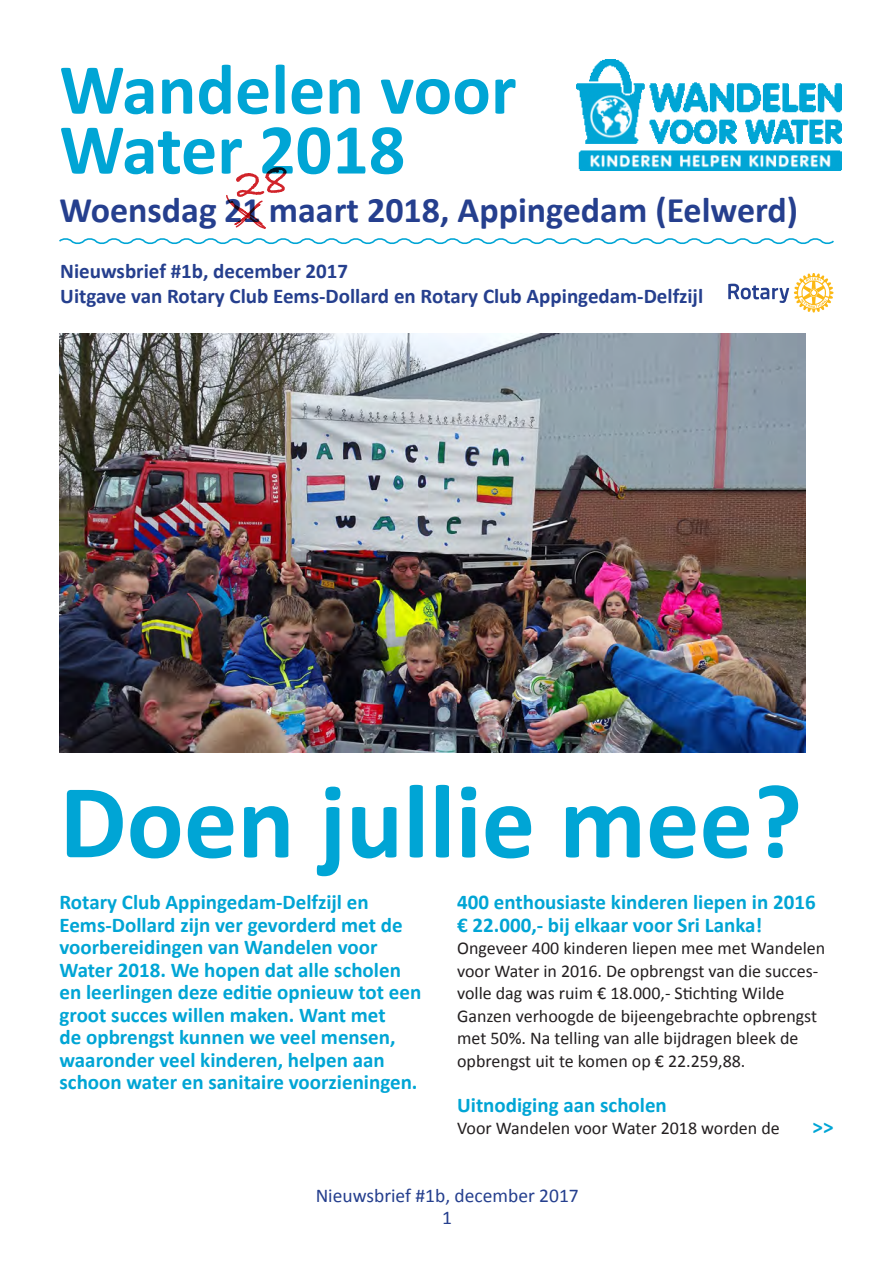
<style>
.page{position:relative;width:893px;height:1263px;background:#fff}
.page>*{position:absolute;margin:0;border:0;box-sizing:border-box;transform-origin:0 0}
.TK{font:700 106.5px "Calibri";color:#00a5d5}
.TK-2{font:700 72px "Calibri";color:#00a5d5}
.TK-3{font:700 36px "Calibri";color:#253f8e}
.TK-4{font:700 21px/22.5px "Calibri";color:#00a5d5}
.TK-5{font:700 21px/25.5px "Calibri";color:#253f8e}
.TK-6{font:19.5px "Calibri";color:#253f8e}
.PLAT{font:18px/22.5px "Calibri";color:#231f20}
</style>
<div class="page">
<img style="left:60px;top:333px;width:745px;height:420px">
<svg style="left:59px;top:238px;width:775px;height:7px"></svg>
<svg style="left:728px;top:273px;width:105px;height:39px"></svg>
<img style="left:576px;top:60px;width:266px;height:111px">
<svg style="left:226px;top:167px;width:61px;height:62px"></svg>
<p class="TK-2" style="left:60px;top:44px;width:458px">Wandelen voor</p>
<p class="TK-2" style="left:60px;top:104px;width:347px">Water 2018</p>
<p class="TK-3" style="left:60px;top:187px;width:740px">Woensdag 21 maart 2018, Appingedam (Eelwerd)</p>
<p class="TK-5" style="left:60px;top:258px;width:644px">Nieuwsbrief #1b, december 2017<br>Uitgave van Rotary Club Eems-Dollard en Rotary Club Appingedam-Delfzijl</p>
<p class="TK" style="left:60px;top:754px;width:744px">Doen jullie mee?</p>
<p class="TK-4" style="left:60px;top:891px;width:363px">Rotary Club Appingedam-Delfzijl en Eems-Dollard zijn ver gevorderd met de voorbereidingen van Wandelen voor Water 2018. We hopen dat alle scholen en leerlingen deze editie opnieuw tot een groot succes willen maken. Want met<br>de opbrengst kunnen we veel mensen, waaronder veel kinderen, helpen aan schoon water en sanitaire voorzieningen.</p>
<p class="TK-4" style="left:457px;top:891px;width:360px">400 enthousiaste kinderen liepen in 2016 € 22.000,- bij elkaar voor Sri Lanka!</p>
<p class="PLAT" style="left:457px;top:937px;width:370px">Ongeveer 400 kinderen liepen mee met Wandelen voor Water in 2016. De opbrengst van die succes&shy;volle dag was ruim € 18.000,- Stichting Wilde Ganzen verhoogde de bijeengebrachte opbrengst met 50%. Na telling van alle bijdragen bleek de opbrengst uit te komen op € 22.259,88.</p>
<p class="TK-4" style="left:457px;top:1093px;width:211px">Uitnodiging aan scholen</p>
<p class="PLAT" style="left:457px;top:1117px;width:324px">Voor Wandelen voor Water 2018 worden de</p>
<p class="TK-4" style="left:812px;top:1116px;width:22px">&gt;&gt;</p>
<p class="TK-6" style="left:316px;top:1183px;width:265px">Nieuwsbrief #1b, december 2017</p>
<p class="TK-6" style="left:442px;top:1205px;width:11px">1</p>
</div>
